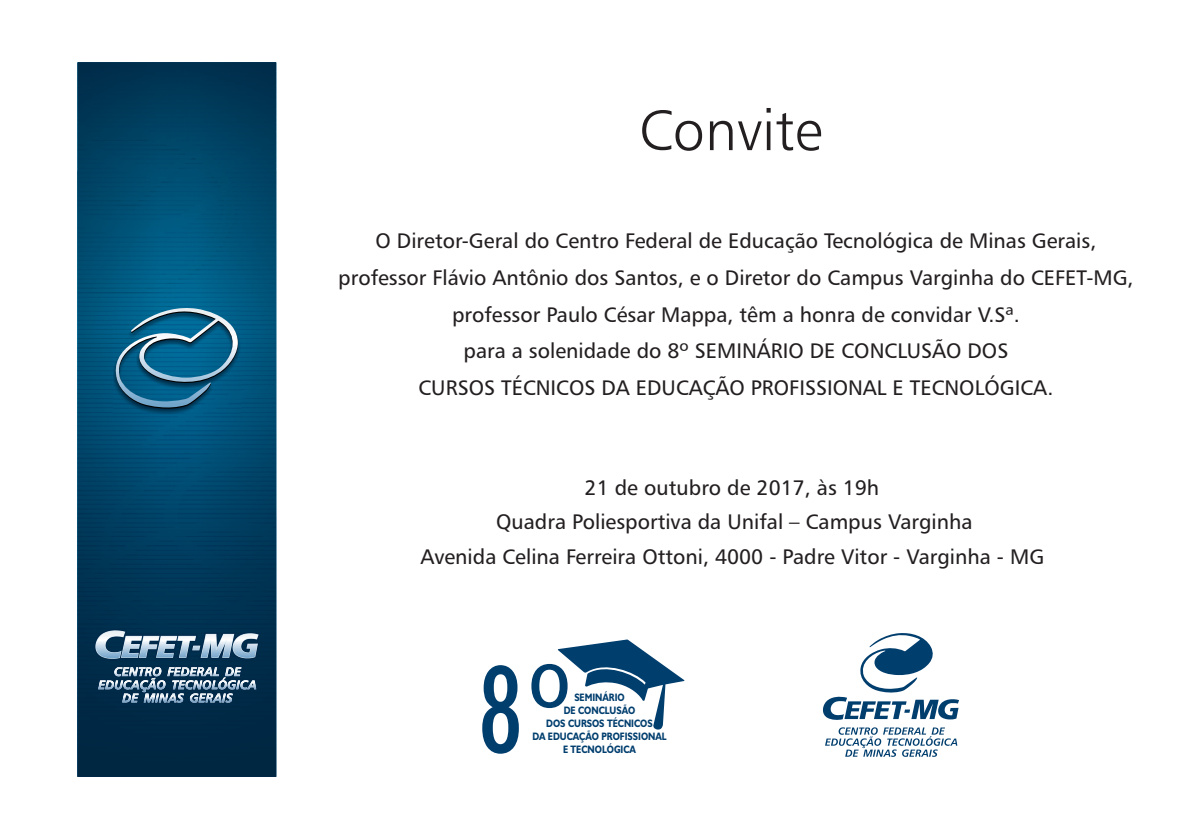
<style>
.page{position:relative;width:1191px;height:840px;background:#fff}
.page>*{position:absolute;margin:0;border:0;box-sizing:border-box;transform-origin:0 0}
.t1{font:condensed 125.2px "Humanist 521 BT";color:#003e6e}
.t2{font:57.6px "Humanist 777 BT Light B";color:#231f20}
.t3{font:21px/36.8px "Humanist 777 BT Roman B";color:#231f20;text-align:center}
.t4{font:700 10.8px/12.8px "Humanist 521 BT";color:#003e6e;text-align:center;scale:.82 1}
</style>
<div class="page">
<img style="left:78px;top:62px;width:198px;height:109px">
<img style="left:78px;top:171px;width:198px;height:605px">
<svg style="left:97px;top:665px;width:160px;height:38px;background:#3b5d77"></svg>
<img style="left:115px;top:667px;width:44px;height:8px">
<img style="left:98px;top:680px;width:33px;height:8px">
<hr style="left:122px;top:699px;width:76px;height:3px;background:#80a6c8">
<img style="left:122px;top:693px;width:76px;height:7px">
<svg style="left:94px;top:628px;width:166px;height:31px"></svg>
<img style="left:96px;top:629px;width:162px;height:29px">
<img style="left:113px;top:309px;width:127px;height:105px">
<svg style="left:108px;top:307px;width:130px;height:104px"></svg>
<img style="left:116px;top:306px;width:122px;height:101px">
<svg style="left:823px;top:633px;width:136px;height:87px"></svg>
<svg style="left:825px;top:727px;width:132px;height:29px"></svg>
<svg style="left:557px;top:639px;width:127px;height:91px"></svg>
<h2 class="t2" style="left:639px;top:106px;width:185px">Convite</h2>
<p class="t3" style="left:338px;top:224px;width:797px">O Diretor-Geral do Centro Federal de Educação Tecnológica de Minas Gerais, professor Flávio Antônio dos Santos, e o Diretor do Campus Varginha do CEFET-MG, professor Paulo César Mappa, têm a honra de convidar V.Sª.<br>para a solenidade do 8º SEMINÁRIO DE CONCLUSÃO DOS<br>CURSOS TÉCNICOS DA EDUCAÇÃO PROFISSIONAL E TECNOLÓGICA.</p>
<p class="t3" style="left:420px;top:472px;width:625px;line-height:34.2px">21 de outubro de 2017, às 19h<br>Quadra Poliesportiva da Unifal – Campus Varginha<br>Avenida Celina Ferreira Ottoni, 4000 - Padre Vitor - Varginha - MG</p>
<h1 class="t1" style="left:477px;top:656px;width:94px">8<sup>0</sup></h1>
<p class="t4" style="left:532px;top:691px;width:165px">SEMINÁRIO<br>DE CONCLUSÃO<br>DOS CURSOS TÉCNICOS<br>DA EDUCAÇÃO PROFISSIONAL<br>E TECNOLÓGICA</p>
</div>
